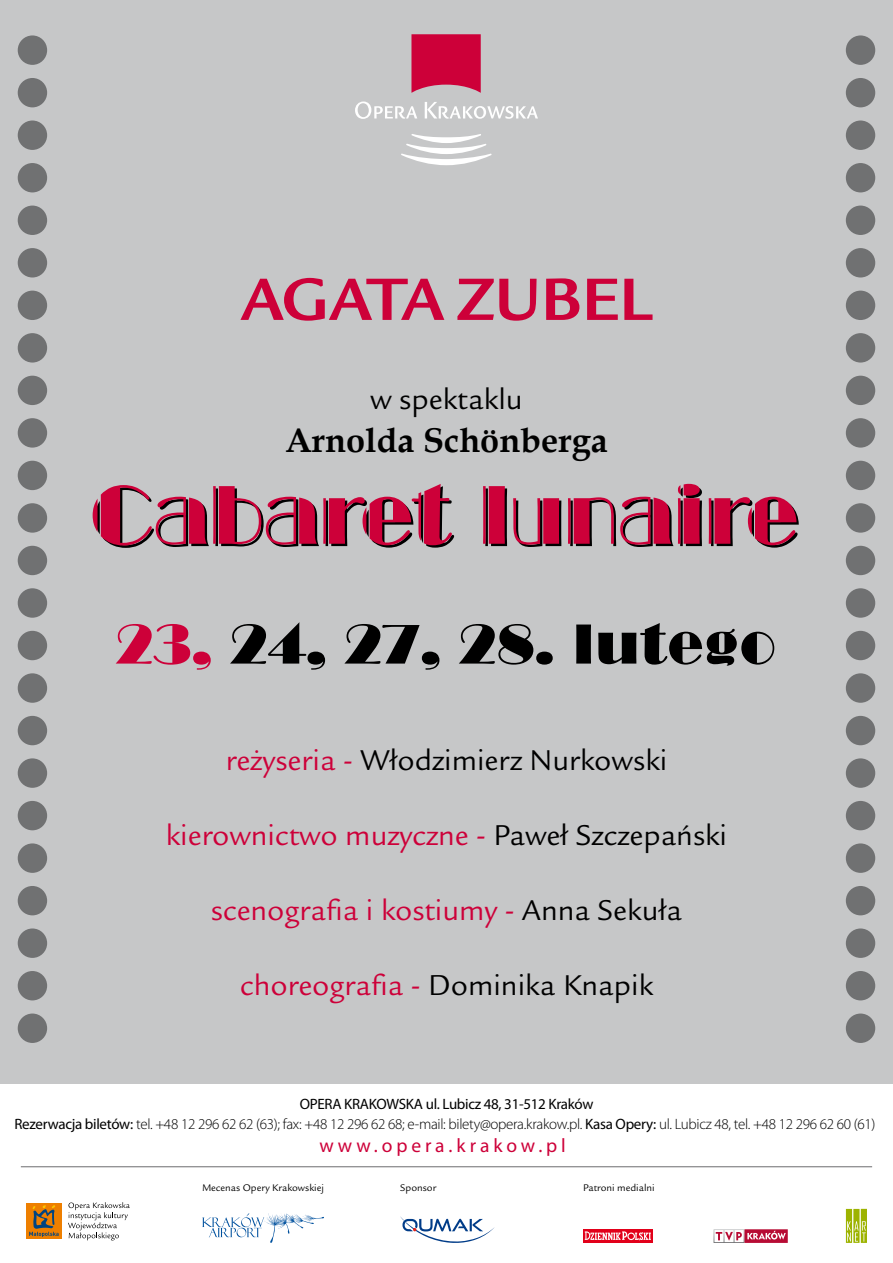
<style>
.page{position:relative;width:893px;height:1263px;background:#fff}
.page>*{position:absolute;margin:0;border:0;box-sizing:border-box;transform-origin:0 0}
.t1{font:80.55px "Broadway Engraved BT";color:#000}
.t2{font:700 64.95px "Legacy Sans ITC Pro";color:#cd0039}
.t3{font:54.6px "Broadway BT";letter-spacing:.03em;color:#000}
.t4{font:700 34.2px "Book Antiqua";color:#000}
.t5{font:31.35px "Legacy Sans ITC Pro";color:#000}
.t6{font:31.2px "Legacy Sans ITC Pro";color:#cd0039}
.t7{font:31.2px "Legacy Sans ITC Pro";color:#000}
.t8{font:19.5px "Myriad Pro";letter-spacing:.2em;color:#cd0039}
.t9{font:300 15px/19.8px "Myriad Pro";letter-spacing:-.02em;color:#000;text-align:center}
.t10{font:10.5px "Legacy Sans ITC Pro";color:#000}
.s1{color:#cd0039}
.s2{color:#000}
.s3{font-weight:400}
</style>
<div class="page">
<hr style="left:21px;top:1166px;width:851px;height:1px;background:#747476">
<div style="left:583px;top:1229px;width:70px;height:14px;background:#e2001a"></div>
<svg style="left:585px;top:1231px;width:66px;height:9px"></svg>
<svg style="left:846px;top:1209px;width:21px;height:34px"></svg>
<svg style="left:202px;top:1213px;width:122px;height:30px"></svg>
<svg style="left:713px;top:1229px;width:75px;height:14px"></svg>
<div style="left:26px;top:1202px;width:36px;height:36px;background:#ee7f00"></div>
<svg style="left:29px;top:1205px;width:30px;height:32px"></svg>
<svg style="left:68px;top:1202px;width:62px;height:38px"></svg>
<div style="left:0;top:0;width:893px;height:1083px;background:#c6c7c8"></div>
<svg style="left:401px;top:134px;width:91px;height:31px"></svg>
<svg style="left:411px;top:34px;width:70px;height:59px;background:#cc1649"></svg>
<svg style="left:355px;top:101px;width:62px;height:18px"></svg>
<svg style="left:425px;top:102px;width:113px;height:17px"></svg>
<div style="left:18px;top:35px;width:29px;height:30px;background:#707172;border-radius:50%"></div>
<div style="left:18px;top:78px;width:29px;height:29px;background:#707172;border-radius:50%"></div>
<div style="left:18px;top:121px;width:29px;height:29px;background:#707172;border-radius:50%"></div>
<div style="left:18px;top:163px;width:29px;height:29px;background:#707172;border-radius:50%"></div>
<div style="left:18px;top:206px;width:29px;height:29px;background:#707172;border-radius:50%"></div>
<div style="left:18px;top:248px;width:29px;height:29px;background:#707172;border-radius:50%"></div>
<div style="left:18px;top:291px;width:29px;height:29px;background:#707172;border-radius:50%"></div>
<div style="left:18px;top:333px;width:29px;height:30px;background:#707172;border-radius:50%"></div>
<div style="left:18px;top:376px;width:29px;height:29px;background:#707172;border-radius:50%"></div>
<div style="left:18px;top:418px;width:29px;height:30px;background:#707172;border-radius:50%"></div>
<div style="left:18px;top:461px;width:29px;height:29px;background:#707172;border-radius:50%"></div>
<div style="left:18px;top:503px;width:29px;height:30px;background:#707172;border-radius:50%"></div>
<div style="left:18px;top:546px;width:29px;height:29px;background:#707172;border-radius:50%"></div>
<div style="left:18px;top:588px;width:29px;height:30px;background:#707172;border-radius:50%"></div>
<div style="left:18px;top:631px;width:29px;height:29px;background:#707172;border-radius:50%"></div>
<div style="left:18px;top:673px;width:29px;height:30px;background:#707172;border-radius:50%"></div>
<div style="left:18px;top:716px;width:29px;height:29px;background:#707172;border-radius:50%"></div>
<div style="left:18px;top:758px;width:29px;height:30px;background:#707172;border-radius:50%"></div>
<div style="left:18px;top:801px;width:29px;height:29px;background:#707172;border-radius:50%"></div>
<div style="left:18px;top:843px;width:29px;height:30px;background:#707172;border-radius:50%"></div>
<div style="left:18px;top:886px;width:29px;height:29px;background:#707172;border-radius:50%"></div>
<div style="left:18px;top:928px;width:29px;height:30px;background:#707172;border-radius:50%"></div>
<div style="left:18px;top:971px;width:29px;height:29px;background:#707172;border-radius:50%"></div>
<div style="left:18px;top:1013px;width:29px;height:30px;background:#707172;border-radius:50%"></div>
<div style="left:846px;top:35px;width:29px;height:30px;background:#707172;border-radius:50%"></div>
<div style="left:846px;top:78px;width:29px;height:29px;background:#707172;border-radius:50%"></div>
<div style="left:846px;top:121px;width:29px;height:29px;background:#707172;border-radius:50%"></div>
<div style="left:846px;top:163px;width:29px;height:29px;background:#707172;border-radius:50%"></div>
<div style="left:846px;top:206px;width:29px;height:29px;background:#707172;border-radius:50%"></div>
<div style="left:846px;top:248px;width:29px;height:29px;background:#707172;border-radius:50%"></div>
<div style="left:846px;top:291px;width:29px;height:29px;background:#707172;border-radius:50%"></div>
<div style="left:846px;top:333px;width:29px;height:30px;background:#707172;border-radius:50%"></div>
<div style="left:846px;top:376px;width:29px;height:29px;background:#707172;border-radius:50%"></div>
<div style="left:846px;top:418px;width:29px;height:30px;background:#707172;border-radius:50%"></div>
<div style="left:846px;top:461px;width:29px;height:29px;background:#707172;border-radius:50%"></div>
<div style="left:846px;top:503px;width:29px;height:30px;background:#707172;border-radius:50%"></div>
<div style="left:846px;top:546px;width:29px;height:29px;background:#707172;border-radius:50%"></div>
<div style="left:846px;top:588px;width:29px;height:30px;background:#707172;border-radius:50%"></div>
<div style="left:846px;top:631px;width:29px;height:29px;background:#707172;border-radius:50%"></div>
<div style="left:846px;top:673px;width:29px;height:30px;background:#707172;border-radius:50%"></div>
<div style="left:846px;top:716px;width:29px;height:29px;background:#707172;border-radius:50%"></div>
<div style="left:846px;top:758px;width:29px;height:30px;background:#707172;border-radius:50%"></div>
<div style="left:846px;top:801px;width:29px;height:29px;background:#707172;border-radius:50%"></div>
<div style="left:846px;top:843px;width:29px;height:30px;background:#707172;border-radius:50%"></div>
<div style="left:846px;top:886px;width:29px;height:29px;background:#707172;border-radius:50%"></div>
<div style="left:846px;top:928px;width:29px;height:30px;background:#707172;border-radius:50%"></div>
<div style="left:846px;top:971px;width:29px;height:29px;background:#707172;border-radius:50%"></div>
<div style="left:846px;top:1013px;width:29px;height:30px;background:#707172;border-radius:50%"></div>
<svg style="left:400px;top:1216px;width:94px;height:27px"></svg>
<h2 class="t2" style="left:240px;top:261px;width:413px">AGATA ZUBEL</h2>
<h3 class="t5" style="left:370px;top:381px;width:154px">w spektaklu</h3>
<h3 class="t4" style="left:285px;top:417px;width:324px">Arnolda Schönberga</h3>
<h1 class="t1" style="left:92px;top:468px;width:710px">Cabaret lunaire</h1>
<h3 class="t3" style="left:116px;top:611px;width:661px"><span class="s1">23,</span> 24, 27, 28. lutego</h3>
<h3 class="t7" style="left:226px;top:742px;width:443px"><span class="s1">reżyseria -</span> Włodzimierz Nurkowski</h3>
<h3 class="t6" style="left:166px;top:817px;width:563px">kierownictwo muzyczne - <span class="s2">Paweł Szczepański</span></h3>
<h3 class="t6" style="left:211px;top:892px;width:473px">scenografia i kostiumy - <span class="s2">Anna Sekuła</span></h3>
<h3 class="t7" style="left:240px;top:967px;width:415px"><span class="s1">choreografia -</span> Dominika Knapik</h3>
<p class="t9" style="left:14px;top:1094px;width:862px"><span class="s3">OPERA KRAKOWSKA ul. Lubicz 48, 31-512 Kraków<br>Rezerwacja biletów:</span> tel. +48 12 296 62 62 (63); fax: +48 12 296 62 68; e-mail: bilety@opera.krakow.pl. <span class="s3">Kasa Opery:</span> ul. Lubicz 48, tel. +48 12 296 62 60 (61)</p>
<h3 class="t8" style="left:319px;top:1133px;width:248px">www.opera.krakow.pl</h3>
<p class="t10" style="left:202px;top:1182px;width:123px">Mecenas Opery Krakowskiej</p>
<p class="t10" style="left:400px;top:1182px;width:37px">Sponsor</p>
<p class="t10" style="left:583px;top:1182px;width:73px">Patroni medialni</p>
</div>
